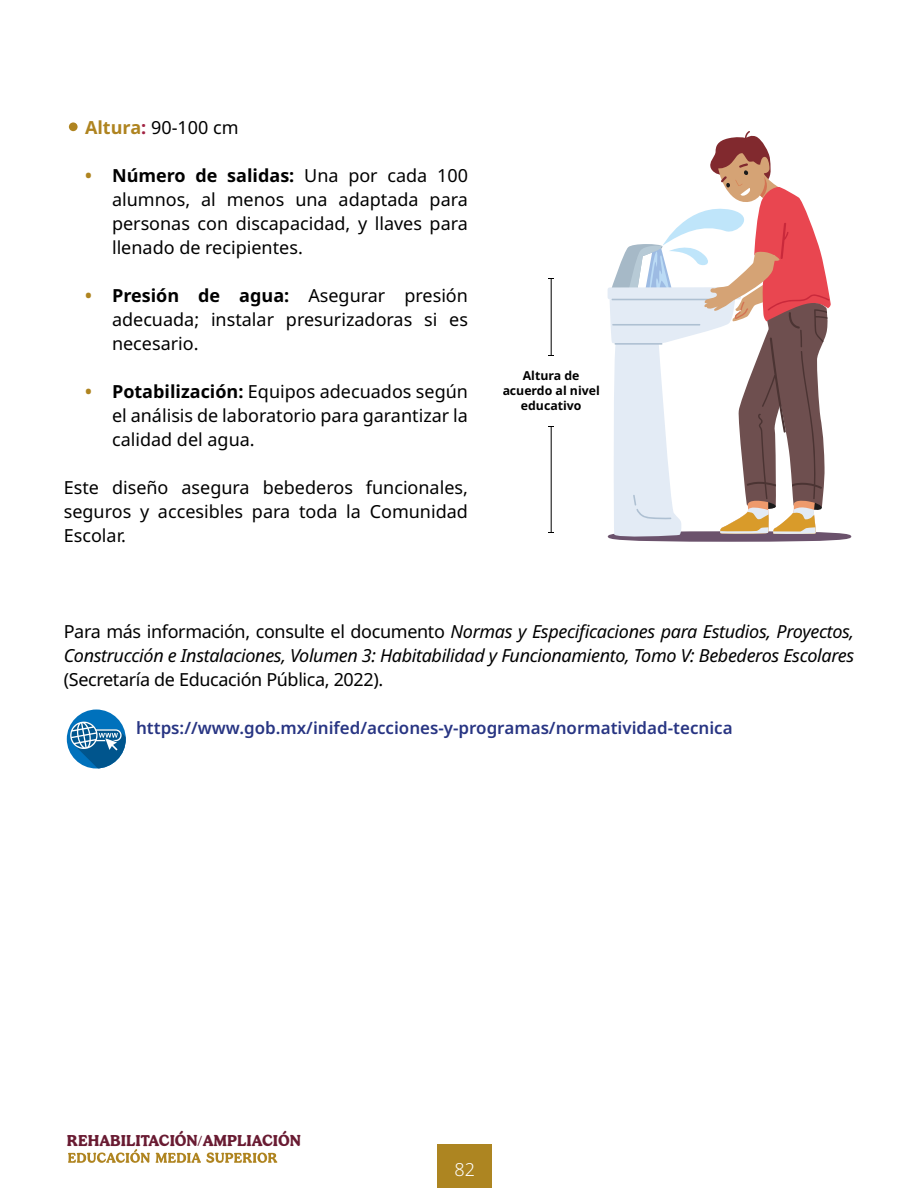
<style>
.page{position:relative;width:918px;height:1188px;background:#fff}
.page>*{position:absolute;margin:0;border:0;box-sizing:border-box;transform-origin:0 0}
.t1{font:18px/24px "Noto Sans";color:#000;text-align:justify}
.t2{font:italic 18px/24px "Noto Sans";letter-spacing:-.02em;color:#000}
.t3{font:18px "Noto Sans";letter-spacing:-.02em;color:#000}
.t4{font:300 18px "Noto Sans";color:#fff}
.t5{font:600 16.95px "Noto Sans";color:#283583}
.t6{font:700 15px "Patria";color:#691b32}
.t7{font:700 12.3px/14.7px "Noto Sans";color:#000;text-align:center}
.s1{font-weight:700;color:#af8420}
.s2{font-weight:700;color:#a12242}
.s3{font-weight:700}
.s4{font-style:normal}
</style>
<div class="page">
<div style="left:438px;top:1145px;width:54px;height:43px;background:#ad8521"></div>
<svg style="left:68px;top:1149px;width:209px;height:14px"></svg>
<div style="left:69px;top:122px;width:9px;height:9px;background:#af8420;border-radius:50%"></div>
<div style="left:608px;top:531px;width:243px;height:11px;background:#6b526c;border-radius:50%"></div>
<div style="left:608px;top:287px;width:133px;height:12px;background:#e3ebf5;border-radius:2px"></div>
<hr style="left:551px;top:427px;width:1px;height:106px;background:#000">
<hr style="left:551px;top:278px;width:1px;height:78px;background:#000">
<svg style="left:610px;top:131px;width:221px;height:408px"></svg>
<div style="left:67px;top:710px;width:59px;height:59px;background:#0071bc;border-radius:29px"></div>
<svg style="left:70px;top:722px;width:56px;height:47px"></svg>
<p class="t1" style="left:85px;top:116px;width:155px"><span class="s1">Altura</span><span class="s2">:</span> 90-100 cm</p>
<p class="t1" style="left:112px;top:164px;width:357px;text-indent:-27px"><span class="s1">•</span> <span class="s3">Número de salidas:</span> Una por cada 100 alumnos, al menos una adaptada para personas con discapacidad, y llaves para llenado de recipientes.</p>
<p class="t1" style="left:112px;top:284px;width:357px;text-indent:-27px"><span class="s1">•</span> <span class="s3">Presión de agua:</span> Asegurar presión adecuada; instalar presurizadoras si es necesario.</p>
<p class="t1" style="left:112px;top:380px;width:357px;text-indent:-27px"><span class="s1">•</span> <span class="s3">Potabilización:</span> Equipos adecuados según el análisis de laboratorio para garantizar la calidad del agua.</p>
<p class="t1" style="left:64px;top:476px;width:406px">Este diseño asegura bebederos funcionales, seguros y accesibles para toda la Comunidad Escolar.</p>
<p class="t7" style="left:503px;top:369px;width:99px">Altura de acuerdo al nivel educativo</p>
<p class="t2" style="left:64px;top:619px;width:792px"><span class="s4">Para más información, consulte el documento</span> Normas y Especificaciones para Estudios, Proyectos,<br>Construcción e Instalaciones, Volumen 3: Habitabilidad y Funcionamiento, Tomo V: Bebederos Escolares</p>
<p class="t3" style="left:64px;top:666px;width:321px">(Secretaría de Educación Pública, 2022).</p>
<p class="t5" style="left:136px;top:716px;width:598px">https://www.gob.mx/inifed/acciones-y-programas/normatividad-tecnica</p>
<p class="t6" style="left:67px;top:1131px;width:235px">REHABILITACIÓN/AMPLIACIÓN</p>
<p class="t4" style="left:455px;top:1157px;width:22px">82</p>
</div>
